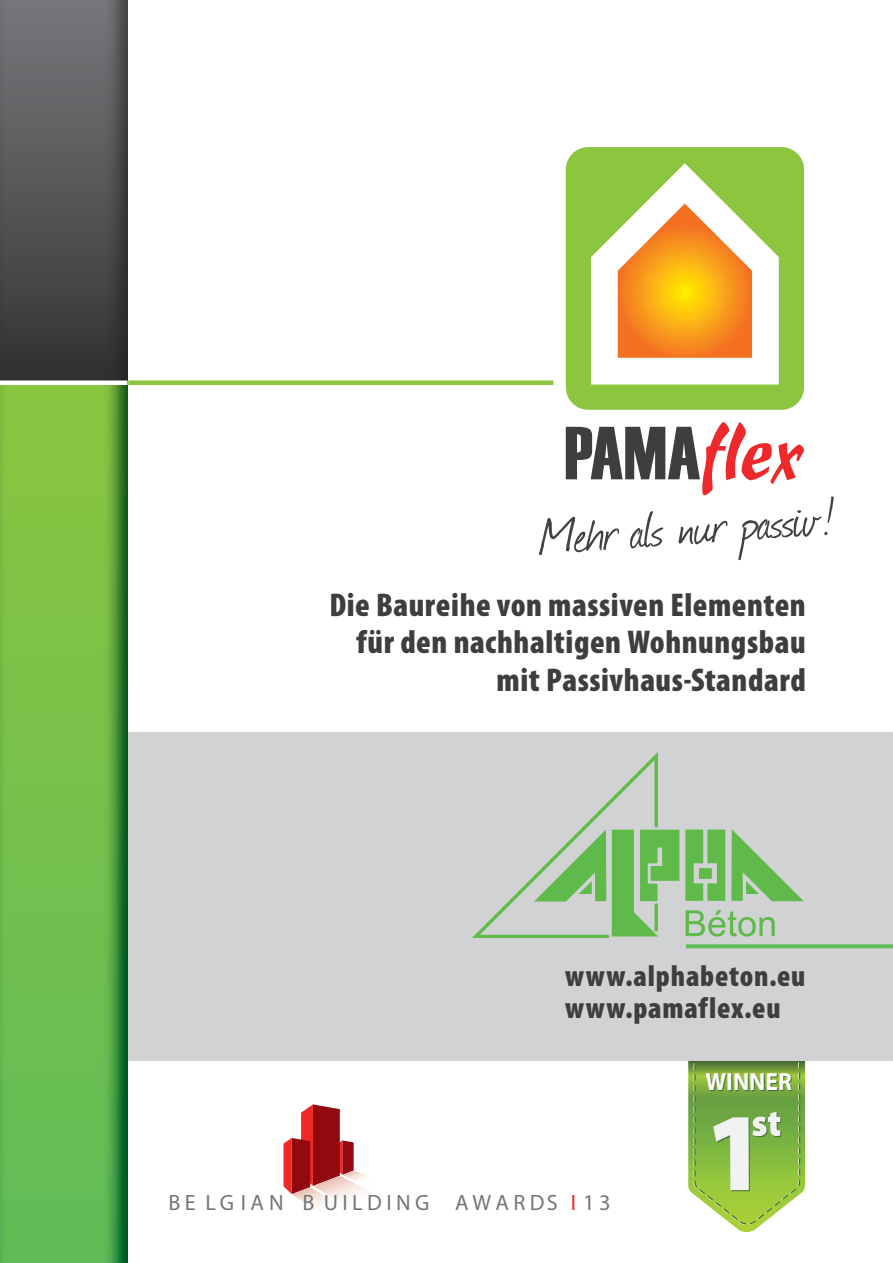
<style>
.page{position:relative;width:893px;height:1263px;background:#fff}
.page>*{position:absolute;margin:0;border:0;box-sizing:border-box;transform-origin:0 0}
.t1{font:900 condensed 33px/37.5px "Myriad Pro";letter-spacing:.015em;color:#3e3e3f;text-align:right}
.t2{font:900 condensed 30px/31.5px "Myriad Pro";letter-spacing:.03em;color:#3e3e3f}
.t3{font:700 24.75px "Myriad Pro";color:#fff;scale:.95 1}
.t4{font:22.2px "Myriad Pro";letter-spacing:.2em;color:#72777a}
.s1{color:#ee2926}
.s2{font-size:22.5px}
</style>
<div class="page">
<div style="left:128px;top:732px;width:765px;height:329px;background:#d1d2d4"></div>
<img style="left:0;top:0;width:128px;height:1263px">
<div style="left:0;top:380px;width:128px;height:5px;background:#fff"></div>
<div style="left:128px;top:380px;width:425px;height:5px;background:#8bc63e"></div>
<div style="left:566px;top:147px;width:238px;height:263px;background:#8bc63e;border-radius:22px"></div>
<svg style="left:591px;top:163px;width:188px;height:221px"></svg>
<svg style="left:472px;top:752px;width:332px;height:186px"></svg>
<svg style="left:685px;top:910px;width:90px;height:26px"></svg>
<svg style="left:686px;top:944px;width:207px;height:4px"></svg>
<svg style="left:688px;top:1061px;width:117px;height:171px"></svg>
<img style="left:354px;top:1171px;width:12px;height:5px">
<img style="left:353px;top:1176px;width:16px;height:20px">
<img style="left:292px;top:1194px;width:61px;height:14px">
<svg style="left:283px;top:1104px;width:71px;height:90px"></svg>
<svg style="left:539px;top:422px;width:295px;height:138px"></svg>
<p class="t1" style="left:329px;top:585px;width:478px">Die Baureihe von massiven Elementen für den nachhaltigen Wohnungsbau mit Passivhaus-Standard</p>
<p class="t2" style="left:565px;top:960px;width:242px">www.alphabeton.eu www.pamaflex.eu</p>
<p class="t4" style="left:168px;top:1189px;width:444px">BE LGIAN B UILDING AWARDS <span class="s1">I</span> <span class="s2">13</span></p>
<p class="t3" style="left:705px;top:1065px;width:93px">WINNER</p>
</div>
